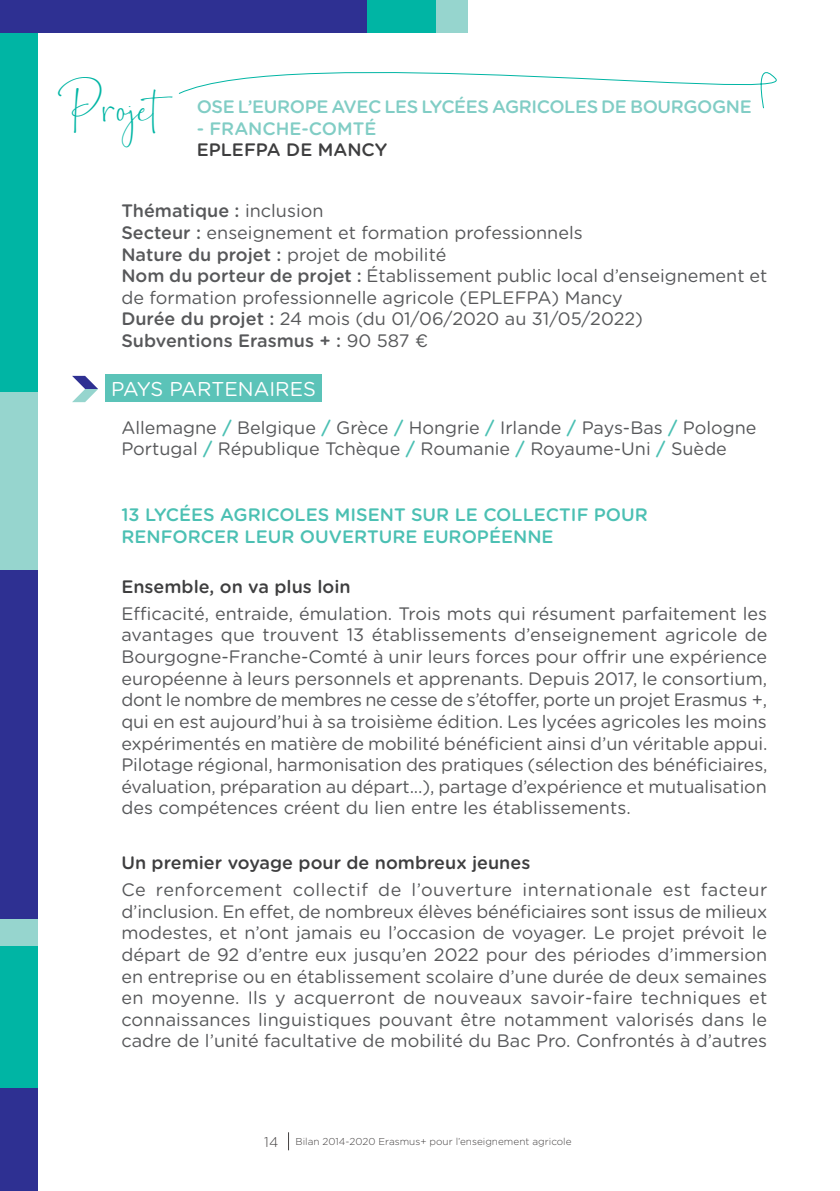
<style>
.page{position:relative;width:840px;height:1191px;background:#fff}
.page>*{position:absolute;margin:0;border:0;box-sizing:border-box;transform-origin:0 0}
.t1{font:42px "Bollivia Rosilla Script";color:#00b5a4}
.t2{font:20px "Gotham Rounded";color:#fff}
.t3{font:18px/21.6px "Gotham Rounded";color:#57585a;text-align:justify}
.t4{font:500 18px/21.6px "Gotham Rounded";color:#4bc0b3}
.t5{font:500 18px "Gotham Rounded";color:#3e3e3f}
.t6{font:500 18px "Gotham Rounded";color:#57585a}
.t7{font:500 18px "Gotham Rounded";letter-spacing:-.02em;color:#81cdc5}
.t8{font:500 18px "Gotham Rounded";color:#81cdc5}
.t9{font:300 10px "Gotham Rounded";color:#444141}
.s1{font-weight:400}
.s2{font-weight:500}
.s3{font-weight:500;color:#4bc0b3}
.s4{font-size:14px}
</style>
<div class="page">
<svg style="left:288px;top:1132px;width:1px;height:18px"></svg>
<svg style="left:178px;top:72px;width:599px;height:37px"></svg>
<div style="left:105px;top:375px;width:216px;height:27px;background:#5bc3b8"></div>
<svg style="left:72px;top:376px;width:26px;height:26px"></svg>
<div style="left:0;top:0;width:38px;height:391px;background:#00b5a4"></div>
<div style="left:0;top:945px;width:38px;height:144px;background:#00b5a4"></div>
<div style="left:0;top:709px;width:38px;height:236px;background:#96d5ce"></div>
<div style="left:0;top:569px;width:38px;height:349px;background:#2e3092"></div>
<div style="left:0;top:0;width:367px;height:33px;background:#2e3092"></div>
<div style="left:435px;top:0;width:32px;height:33px;background:#96d5ce"></div>
<div style="left:367px;top:0;width:68px;height:33px;background:#00b5a4"></div>
<div style="left:0;top:1089px;width:38px;height:102px;background:#2e3092"></div>
<div style="left:0;top:392px;width:38px;height:177px;background:#96d5ce"></div>
<p class="t1" style="left:58px;top:81px;width:128px">Projet</p>
<p class="t7" style="left:197px;top:94px;width:556px">OSE L’EUROPE AVEC LES LYCÉES AGRICOLES DE BOURGOGNE</p>
<p class="t8" style="left:197px;top:115px;width:181px">- FRANCHE-COMTÉ</p>
<p class="t5" style="left:197px;top:137px;width:192px">EPLEFPA DE MANCY</p>
<p class="t6" style="left:121px;top:198px;width:203px">Thématique : <span class="s1">inclusion</span></p>
<p class="t3" style="left:121px;top:221px;width:462px"><span class="s2">Secteur :</span> enseignement et formation professionnels</p>
<p class="t3" style="left:121px;top:243px;width:326px"><span class="s2">Nature du projet :</span> projet de mobilité</p>
<p class="t3" style="left:121px;top:264px;width:647px"><span class="s2">Nom du porteur de projet :</span> Établissement public local d’enseignement et de formation professionnelle agricole (EPLEFPA) Mancy</p>
<p class="t3" style="left:121px;top:307px;width:523px"><span class="s2">Durée du projet :</span> 24 mois (du 01/06/2020 au 31/05/2022)</p>
<p class="t6" style="left:121px;top:328px;width:308px">Subventions Erasmus + : <span class="s1">90 587 €</span></p>
<p class="t2" style="left:111px;top:376px;width:206px">PAYS PARTENAIRES</p>
<p class="t3" style="left:121px;top:415px;width:636px">Allemagne <span class="s3">/</span> Belgique <span class="s3">/</span> Grèce <span class="s3">/</span> Hongrie <span class="s3">/</span> Irlande <span class="s3">/</span> Pays-Bas <span class="s3">/</span> Pologne</p>
<p class="t3" style="left:121px;top:437px;width:606px">Portugal <span class="s3">/</span> République Tchèque <span class="s3">/</span> Roumanie <span class="s3">/</span> Royaume-Uni <span class="s3">/</span> Suède</p>
<p class="t4" style="left:121px;top:503px;width:527px">13 LYCÉES AGRICOLES MISENT SUR LE COLLECTIF POUR<br>RENFORCER LEUR OUVERTURE EUROPÉENNE</p>
<p class="t5" style="left:121px;top:573px;width:231px">Ensemble, on va plus loin</p>
<p class="t3" style="left:121px;top:602px;width:647px">Efficacité, entraide, émulation. Trois mots qui résument parfaitement les avantages que trouvent 13 établissements d’enseignement agricole de Bourgogne-Franche-Comté à unir leurs forces pour offrir une expérience européenne à leurs personnels et apprenants. Depuis 2017, le consortium, dont le nombre de membres ne cesse de s’étoffer, porte un projet Erasmus +, qui en est aujourd’hui à sa troisième édition. Les lycées agricoles les moins expérimentés en matière de mobilité bénéficient ainsi d’un véritable appui.<br>Pilotage régional, harmonisation des pratiques (sélection des bénéficiaires, évaluation, préparation au départ...), partage d’expérience et mutualisation des compétences créent du lien entre les établissements.</p>
<p class="t5" style="left:121px;top:849px;width:410px">Un premier voyage pour de nombreux jeunes</p>
<p class="t3" style="left:121px;top:878px;width:647px">Ce renforcement collectif de l’ouverture internationale est facteur d’inclusion. En effet, de nombreux élèves bénéficiaires sont issus de milieux modestes, et n’ont jamais eu l’occasion de voyager. Le projet prévoit le départ de 92 d’entre eux jusqu’en 2022 pour des périodes d’immersion en entreprise ou en établissement scolaire d’une durée de deux semaines en moyenne. Ils y acquerront de nouveaux savoir-faire techniques et connaissances linguistiques pouvant être notamment valorisés dans le cadre de l’unité facultative de mobilité du Bac Pro. Confrontés à d’autres</p>
<p class="t9" style="left:264px;top:1134px;width:309px"><span class="s4">14</span> Bilan 2014-2020 Erasmus+ pour l’enseignement agricole</p>
</div>
